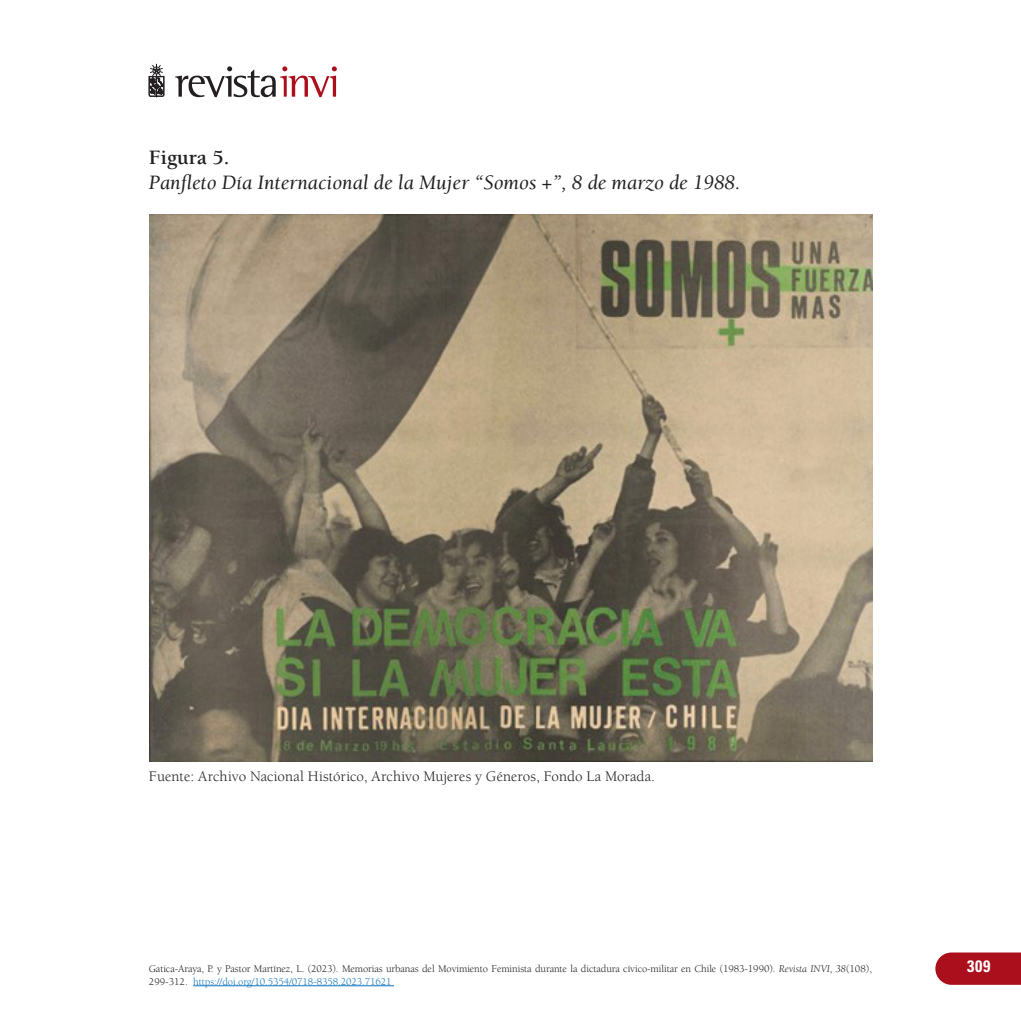
<style>
.page{position:relative;width:1021px;height:1021px;background:#fff}
.page>*{position:absolute;margin:0;border:0;box-sizing:border-box;transform-origin:0 0}
.sub_tablas{font:italic 21px "Berkeley Std";color:#231f20}
.sub_tablas-2{font:700 21px "Berkeley Std";color:#231f20}
.t1{font:700 condensed 16.5px "Univers LT Std";color:#fff}
.pie_de_foto{font:15px "Berkeley Std";color:#231f20}
.t2{font:10.5px "Berkeley Std";letter-spacing:-.01em;color:#231f20}
.t3{font:10.5px "Berkeley Std";letter-spacing:-.01em;color:#1074bc}
.s1{font-style:italic}
.s2{color:#231f20}
</style>
<div class="page">
<svg style="left:175px;top:66px;width:162px;height:31px"></svg>
<svg style="left:149px;top:64px;width:15px;height:33px"></svg>
<svg style="left:935px;top:952px;width:85px;height:32px;background:#af1c28"></svg>
<hr style="left:193px;top:985px;width:201px;height:1px;background:#1074bc">
<img style="left:149px;top:215px;width:723px;height:547px">
<p class="sub_tablas-2" style="left:149px;top:146px;width:82px">Figura 5.</p>
<p class="sub_tablas" style="left:149px;top:171px;width:593px">Panfleto Día Internacional de la Mujer “Somos +”, 8 de marzo de 1988.</p>
<p class="pie_de_foto" style="left:149px;top:768px;width:507px">Fuente: Archivo Nacional Histórico, Archivo Mujeres y Géneros, Fondo La Morada.</p>
<p class="t2" style="left:149px;top:963px;width:724px">Gatica-Araya, P. y Pastor Martínez, L. (2023). Memorias urbanas del Movimiento Feminista durante la dictadura cívico-militar en Chile (1983-1990). <span class="s1">Revista INVI, 38</span>(108),</p>
<h2 class="t1" style="left:967px;top:956px;width:25px">309</h2>
<p class="t3" style="left:149px;top:975px;width:244px"><span class="s2">299-312</span><span class="s2">.</span> https://doi.org/10.5354/0718-8358.2023.71621</p>
</div>
